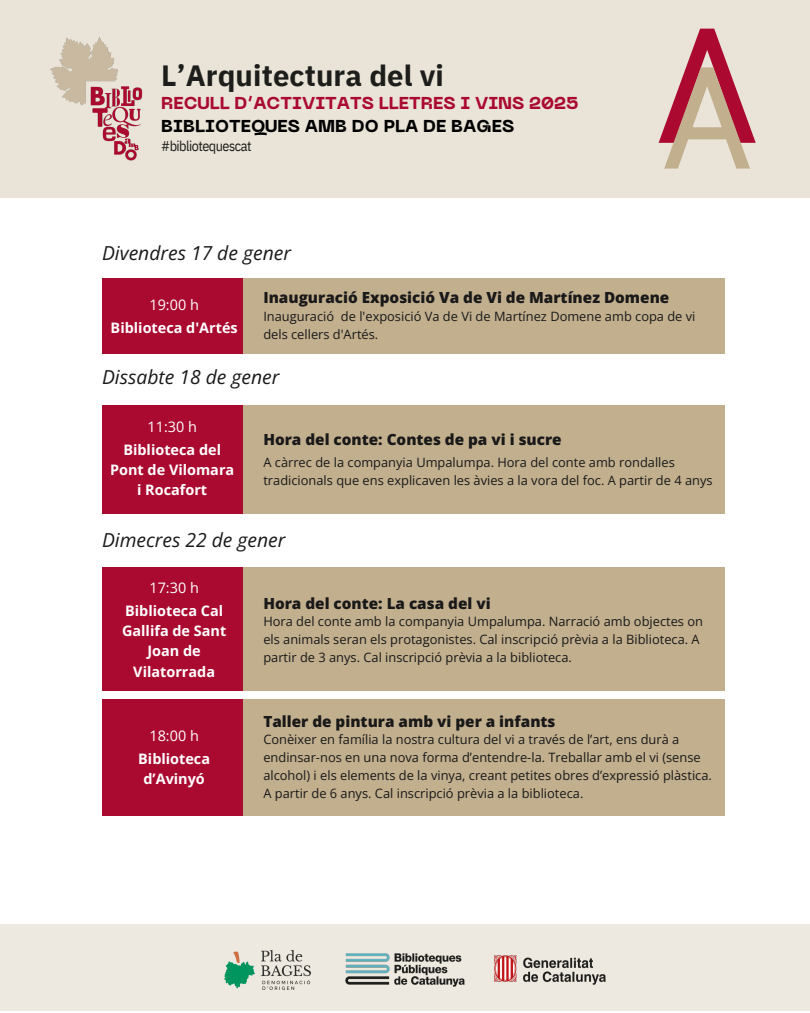
<style>
.page{position:relative;width:810px;height:1013px;background:#fff}
.page>*{position:absolute;margin:0;border:0;box-sizing:border-box;transform-origin:0 0}
.t1{font:700 29.2px "IBM Plex Sans";letter-spacing:.005em;color:#1d1d1b}
.t2{font:italic 19.3px "Open Sans";color:#191919}
.t3{font:800 17.1px/23.5px "PP Neue Machina";color:#aa0a30}
.t4{font:800 15.3px "Open Sans";color:#191919}
.t5{font:700 14.4px/20.2px "Open Sans";color:#fff;text-align:center}
.t6{font:14.4px "Open Sans";color:#fff}
.t7{font:14.1px "IBM Plex Sans Cond";letter-spacing:-.035em;color:#1d1d1b}
.t8{font:12.9px/18px "Open Sans";color:#191919}
.s1{color:#000}
</style>
<div class="page">
<div style="left:0;top:924px;width:810px;height:86px;background:#eee9e0"></div>
<img style="left:345px;top:953px;width:120px;height:34px">
<img style="left:494px;top:955px;width:112px;height:30px">
<img style="left:224px;top:950px;width:87px;height:40px">
<div style="left:0;top:0;width:810px;height:197px;background:#eae4d8"></div>
<svg style="left:659px;top:29px;width:97px;height:140px"></svg>
<img style="left:50px;top:37px;width:93px;height:124px">
<div style="left:242px;top:278px;width:483px;height:75px;background:#c2af8e"></div>
<div style="left:102px;top:278px;width:140px;height:75px;background:#aa0a30"></div>
<div style="left:242px;top:405px;width:483px;height:108px;background:#c2af8e"></div>
<div style="left:102px;top:405px;width:140px;height:108px;background:#aa0a30"></div>
<div style="left:242px;top:567px;width:483px;height:124px;background:#c2af8e"></div>
<div style="left:102px;top:567px;width:140px;height:124px;background:#aa0a30"></div>
<div style="left:242px;top:698px;width:483px;height:117px;background:#c2af8e"></div>
<div style="left:102px;top:698px;width:140px;height:117px;background:#aa0a30"></div>
<p class="t1" style="left:161px;top:56px;width:284px">L’Arquitectura del vi</p>
<h1 class="t3" style="left:161px;top:92px;width:419px">RECULL D’ACTIVITATS LLETRES I VINS 2025<br><span class="s1">BIBLIOTEQUES AMB DO PLA DE BAGES</span></h1>
<h3 class="t7" style="left:161px;top:137px;width:92px">#bibliotequescat</h3>
<h5 class="t2" style="left:102px;top:240px;width:190px">Divendres 17 de gener</h5>
<p class="t4" style="left:263px;top:287px;width:408px">Inauguració Exposició Va de Vi de Martínez Domene</p>
<h5 class="t6" style="left:149px;top:294px;width:51px">19:00 h</h5>
<h4 class="t5" style="left:111px;top:317px;width:129px">Biblioteca d'Artés</h4>
<p class="t8" style="left:263px;top:307px;width:434px">Inauguració de l'exposició Va de Vi de Martínez Domene amb copa de vi dels cellers d'Artés.</p>
<p class="t2" style="left:102px;top:364px;width:179px">Dissabte 18 de gener</p>
<p class="t6" style="left:148px;top:416px;width:51px">11:30 h</p>
<h5 class="t5" style="left:110px;top:439px;width:126px">Biblioteca del<br>Pont de Vilomara i Rocafort</h5>
<p class="t4" style="left:263px;top:428px;width:300px">Hora del conte: Contes de pa vi i sucre</p>
<h4 class="t8" style="left:263px;top:452px;width:451px">A càrrec de la companyia Umpalumpa. Hora del conte amb rondalles tradicionals que ens explicaven les àvies a la vora del foc. A partir de 4 anys</h4>
<p class="t2" style="left:102px;top:526px;width:185px">Dimecres 22 de gener</p>
<h5 class="t6" style="left:149px;top:577px;width:51px">17:30 h</h5>
<h4 class="t5" style="left:122px;top:600px;width:106px">Biblioteca Cal<br>Gallifa de Sant<br>Joan de<br>Vilatorrada</h4>
<p class="t8" style="left:263px;top:612px;width:441px">Hora del conte amb la companyia Umpalumpa. Narració amb objectes on els animals seran els protagonistes. Cal inscripció prèvia a la Biblioteca. A partir de 3 anys. Cal inscripció prèvia a la biblioteca.</p>
<p class="t4" style="left:263px;top:710px;width:294px">Taller de pintura amb vi per a infants</p>
<h5 class="t6" style="left:149px;top:725px;width:51px">18:00 h</h5>
<h4 class="t5" style="left:138px;top:748px;width:73px">Biblioteca d’Avinyó</h4>
<p class="t4" style="left:263px;top:592px;width:229px">Hora del conte: La casa del vi</p>
<p class="t8" style="left:263px;top:730px;width:450px">Conèixer en família la nostra cultura del vi a través de l’art, ens durà a endinsar-nos en una nova forma d’entendre-la. Treballar amb el vi (sense alcohol) i els elements de la vinya, creant petites obres d’expressió plàstica.<br>A partir de 6 anys. Cal inscripció prèvia a la biblioteca.</p>
</div>
